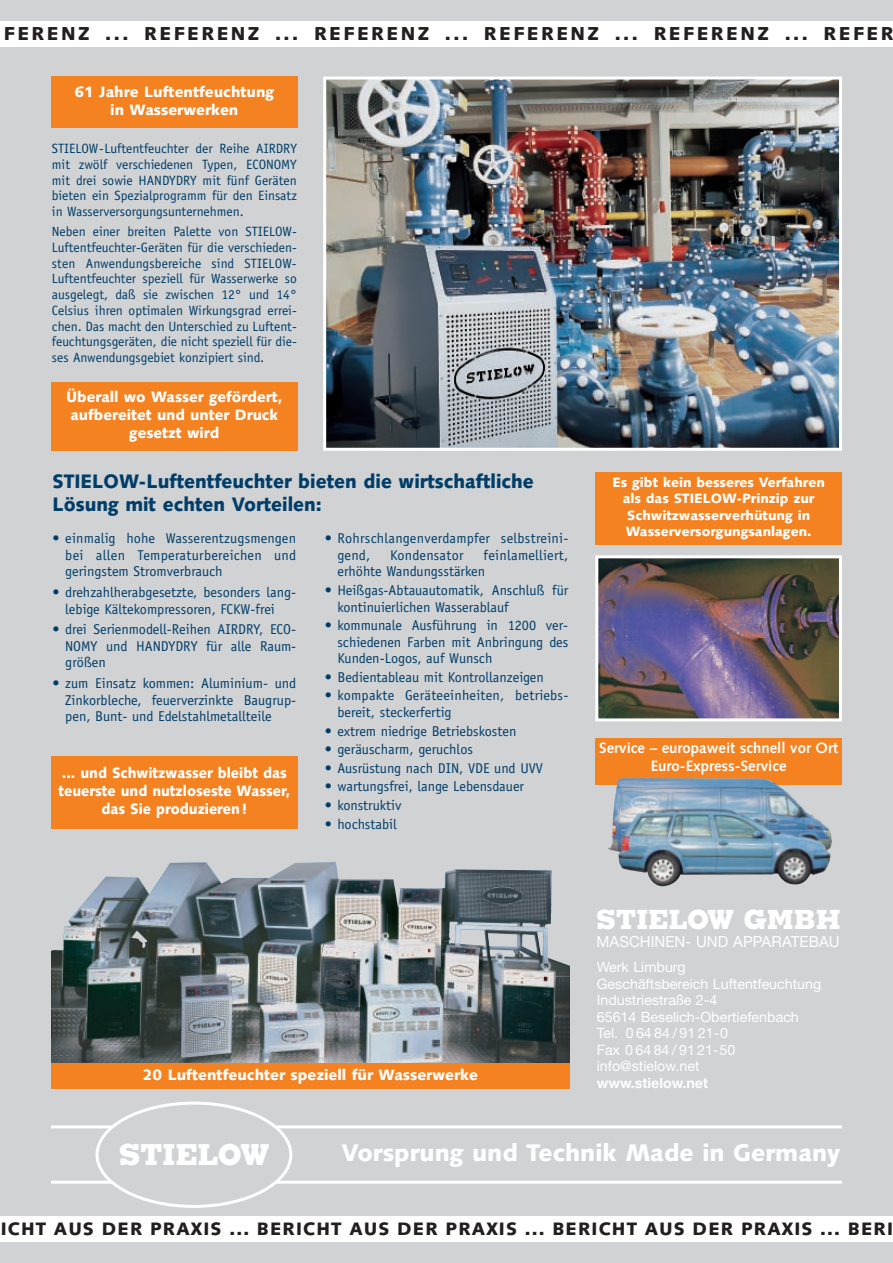
<style>
.page{position:relative;width:893px;height:1263px;background:#d1d2d4}
.page>*{position:absolute;margin:0;border:0;box-sizing:border-box;transform-origin:0 0}
.t1{font:800 28.95px "Memphis";color:#fff}
.t2{font:800 26.55px "Memphis";color:#fff}
.t3{font:900 24px "Syntax";color:#fff}
.t4{font:900 19.5px/22.5px "Syntax";color:#003e69;scale:.95 1}
.t5{font:900 18.75px "Syntax";letter-spacing:.13em;color:#231f20}
.t6{font:900 18px "Syntax";letter-spacing:.065em;color:#231f20}
.t7{font:15.3px "Helvetica Neue";color:#fff}
.t8{font:900 15px/18px "Syntax";color:#fff;text-align:center}
.t9{font:900 15px/18px "Syntax";color:#fff;text-align:center;scale:.93 1}
.t10{font:700 15px/18px "Syntax";color:#fff;text-align:center}
.t11{font:14.25px/16.5px "Officina Sans";color:#003e69;text-align:justify}
.t12{font:14.25px/16.5px "Helvetica Neue";color:#fff}
.t13{font:14.25px/16.5px "Officina Sans";letter-spacing:.02em;color:#003e69}
.t14{font:700 14.25px "Helvetica Neue";color:#fff}
.t15{font:13.5px/15.8px "Officina Sans";color:#003e69;text-align:justify}
.t16{font:900 13.5px/16.5px "Syntax";color:#fff;text-align:center}
</style>
<div class="page">
<hr style="left:51px;top:1125px;width:791px;height:3px;background:#fff">
<hr style="left:51px;top:1181px;width:791px;height:3px;background:#fff">
<svg style="left:96px;top:1101px;width:196px;height:107px"></svg>
<div style="left:51px;top:756px;width:247px;height:72px;background:#f58220"></div>
<div style="left:595px;top:472px;width:247px;height:72px;background:#f58220"></div>
<img style="left:327px;top:81px;width:511px;height:366px">
<div style="left:323px;top:77px;width:519px;height:374px;border:3px solid #fff"></div>
<div style="left:51px;top:383px;width:247px;height:68px;background:#f58220"></div>
<div style="left:51px;top:77px;width:247px;height:51px;background:#f58220"></div>
<div style="left:0;top:21px;width:893px;height:26px;background:#fff"></div>
<div style="left:0;top:1216px;width:893px;height:26px;background:#fff"></div>
<img style="left:599px;top:559px;width:239px;height:158px">
<div style="left:595px;top:555px;width:247px;height:166px;border:3px solid #fff"></div>
<img style="left:51px;top:862px;width:519px;height:201px">
<div style="left:51px;top:1063px;width:519px;height:26px;background:#f58220"></div>
<div style="left:595px;top:738px;width:247px;height:46px;background:#f58220"></div>
<img style="left:608px;top:778px;width:225px;height:108px">
<h3 class="t5" style="left:4px;top:26px;width:891px">FERENZ ... REFERENZ ... REFERENZ ... REFERENZ ... REFERENZ ... REFER</h3>
<p class="t8" style="left:75px;top:84px;width:201px">61 Jahre Luftentfeuchtung in Wasserwerken</p>
<p class="t15" style="left:52px;top:142px;width:246px">STIELOW-Luftentfeuchter der Reihe AIRDRY mit zwölf ver schie de nen Typen, ECONOMY mit drei sowie HANDYDRY mit fünf Ge rä ten bie ten ein Spezial pro gramm für den Ein satz in Wasser ver sor gungs unter nehmen.</p>
<p class="t15" style="left:52px;top:225px;width:246px">Neben einer breiten Palette von STIELOW-Luft entfeuchter-Geräten für die verschieden&shy;sten Anwen dungs bereiche sind STIELOW-Luft ent feuchter speziell für Wasser wer ke so ausgelegt, daß sie zwischen 12° und 14° Celsius ihren optimalen Wir kungsgrad errei&shy;chen. Das macht den Unterschied zu Luftent - feuch tungs gerä ten, die nicht speziell für die&shy;ses Anwen dungs gebiet konzipiert sind.</p>
<p class="t8" style="left:66px;top:390px;width:218px">Überall wo Wasser gefördert, aufbereitet und unter Druck gesetzt wird</p>
<h3 class="t4" style="left:53px;top:472px;width:508px">STIELOW-Luftentfeuchter bieten die wirtschaftliche<br>Lösung mit echten Vorteilen:</h3>
<p class="t13" style="left:337px;top:531px;width:232px;text-indent:-13px">• Rohrschlangenverdampfer selbstreini&shy;gend,</p>
<p class="t11" style="left:65px;top:531px;width:232px;text-indent:-13px">• einmalig hohe Wasserent zugs mengen bei allen Tem peratur bereichen und geringstem Strom verbrauch</p>
<p class="t11" style="left:53px;top:585px;width:245px;text-align:center">• drehzahlherabgesetzte, besonders lang&shy;lebige Kältekom pres soren, FCKW-frei</p>
<p class="t11" style="left:65px;top:622px;width:232px;text-indent:-13px">• drei Serienmodell-Reihen AIRDRY, ECO - NOMY und HANDYDRY für alle Raum - größen</p>
<p class="t11" style="left:65px;top:676px;width:232px;text-indent:-13px">• zum Einsatz kommen: Aluminium- und Zinkorbleche, feuerverzinkte Baugrup - pen, Bunt- und Edelstahl metallteile</p>
<p class="t11" style="left:337px;top:548px;width:232px;text-indent:146px">fein lamel liert, erhöhte Wan dungs stärken</p>
<p class="t11" style="left:337px;top:583px;width:232px;text-indent:-13px">• Heißgas-Abtauautomatik, An schluß für kontinuierlichen Wasser ablauf</p>
<p class="t11" style="left:337px;top:618px;width:232px;text-indent:-13px">• kommunale Ausführung in 1200 ver&shy;schiedenen Farben mit Anbrin gung des Kunden-Logos, auf Wunsch</p>
<p class="t11" style="left:325px;top:670px;width:221px">• Bedientableau mit Kontrollanzeigen</p>
<p class="t11" style="left:337px;top:688px;width:232px;text-indent:-13px">• kompakte Geräteeinheiten, be triebs - bereit, steckerfertig</p>
<p class="t11" style="left:325px;top:724px;width:193px">• extrem niedrige Betriebskosten</p>
<p class="t11" style="left:325px;top:742px;width:150px">• geräuscharm, geruchlos</p>
<p class="t11" style="left:325px;top:761px;width:220px">• Ausrüstung nach DIN, VDE und UVV</p>
<p class="t11" style="left:325px;top:779px;width:201px">• wartungsfrei, lange Lebensdauer</p>
<p class="t11" style="left:325px;top:798px;width:78px">• konstruktiv</p>
<p class="t11" style="left:325px;top:817px;width:74px">• hochstabil</p>
<p class="t13" style="left:390px;top:548px;width:75px">Kondensator</p>
<p class="t9" style="left:58px;top:765px;width:251px">... und Schwitzwasser bleibt das teuerste und nutzloseste Wasser, das Sie produzieren!</p>
<p class="t16" style="left:612px;top:475px;width:214px">Es gibt kein besseres Verfahren als das STIELOW-Prinzip zur<br>Schwitzwasserverhütung in<br>Wasserversorgungsanlagen.</p>
<p class="t10" style="left:599px;top:740px;width:240px">Service – europaweit schnell vor Ort<br>Euro-Express-Se rvice</p>
<p class="t8" style="left:143px;top:1067px;width:336px">20 Luftentfeuchter speziell für Wasserwerke</p>
<h2 class="t2" style="left:596px;top:910px;width:246px">STIELOW GMBH</h2>
<p class="t7" style="left:596px;top:936px;width:245px">MASCHINEN- UND APPARATEBAU</p>
<p class="t12" style="left:597px;top:960px;width:226px">Werk Limburg<br>Geschäftsbereich Luftentfeuchtung<br>Industriestraße 2-4<br>65614 Beselich-Obertiefenbach<br>Tel. 0 64 84 / 91 21-0<br>Fax 0 64 84 / 91 21-50 info@stielow.net</p>
<p class="t14" style="left:597px;top:1078px;width:113px">www.stielow.net</p>
<h1 class="t1" style="left:119px;top:1144px;width:152px">STIELOW</h1>
<h3 class="t3" style="left:341px;top:1143px;width:501px">Vorsprung und Technik Made in Germany</h3>
<p class="t6" style="left:1px;top:1221px;width:894px">ICHT AUS DER PRAXIS ... BERICHT AUS DER PRAXIS ... BERICHT AUS DER PRAXIS ... BERI</p>
</div>
